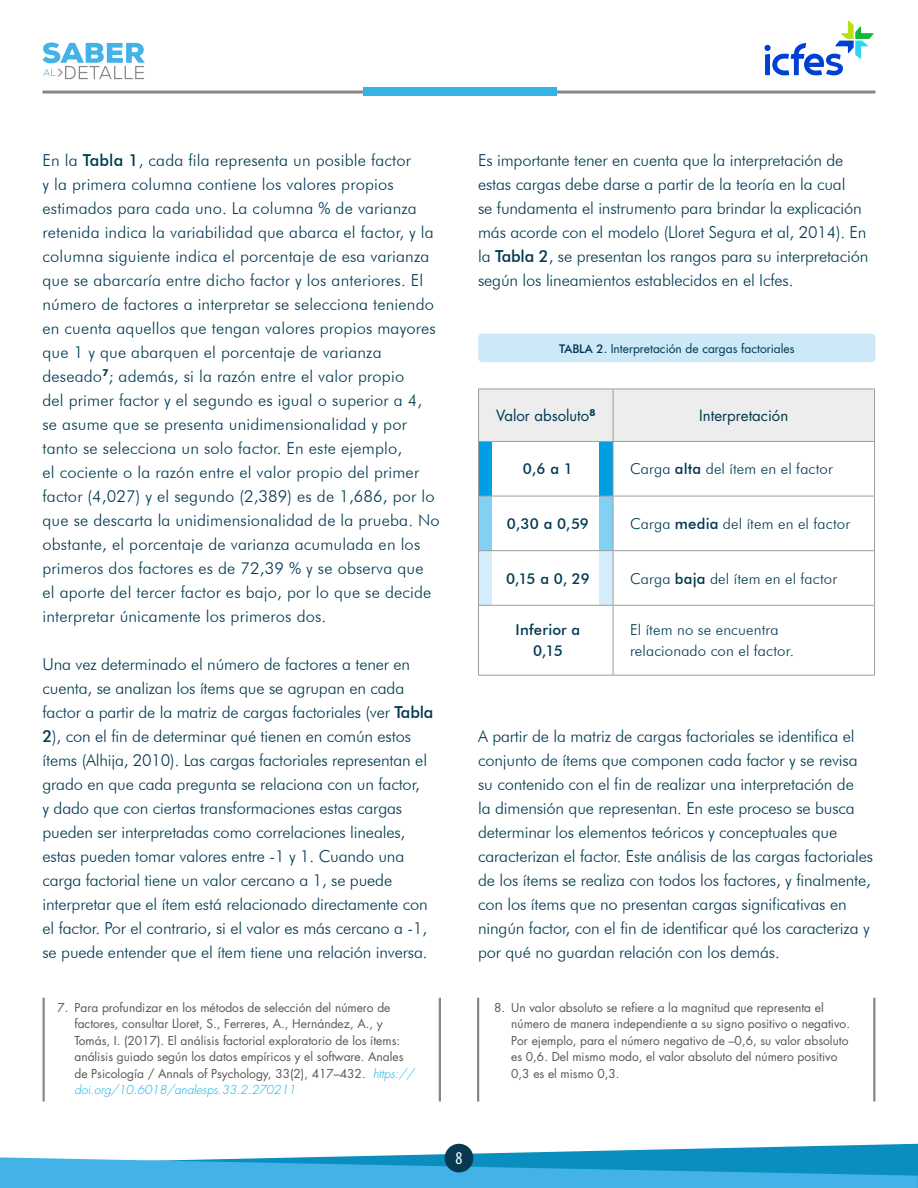
<style>
.page{position:relative;width:918px;height:1188px;background:#fff}
.page>*{position:absolute;margin:0;border:0;box-sizing:border-box;transform-origin:0 0}
.t1{font:condensed 18px "Myriad Pro";color:#fff}
.Texto{font:300 16.5px/24px "Futura BT";letter-spacing:-.01em;color:#003a52}
.Texto-2{font:300 16.5px/24px "Futura BT";letter-spacing:.01em;color:#003a52}
.t2{font:300 15px/21px "Futura BT";letter-spacing:.01em;color:#003a52}
.t3{font:500 15px/21px "Futura BT";letter-spacing:.01em;color:#003a52;text-align:center}
.t4{font:15px "Futura Std";color:#003a52}
.Cita{font:12px/16.5px "Futura Std";color:#575756}
.Figuras{font:12px "Futura Std";color:#003952}
.s1{font-weight:500}
.s2{font-weight:300;font-style:italic;color:#00b1eb}
.s3{font-family:"Futura BT";font-weight:500}
</style>
<div class="page">
<hr style="left:43px;top:91px;width:832px;height:3px;background:#878786">
<div style="left:364px;top:87px;width:193px;height:9px;background:#37b2e7"></div>
<svg style="left:43px;top:43px;width:102px;height:36px"></svg>
<svg style="left:0;top:1144px;width:918px;height:44px"></svg>
<div style="left:445px;top:1144px;width:28px;height:28px;background:#083950;border-radius:50%"></div>
<svg style="left:764px;top:20px;width:110px;height:55px"></svg>
<div style="left:478px;top:441px;width:14px;height:55px;background:#009fe3"></div>
<div style="left:600px;top:441px;width:13px;height:55px;background:#009fe3"></div>
<div style="left:478px;top:496px;width:14px;height:55px;background:#83d0f5"></div>
<div style="left:600px;top:496px;width:13px;height:55px;background:#83d0f5"></div>
<div style="left:478px;top:551px;width:14px;height:54px;background:#d4edfc"></div>
<div style="left:600px;top:551px;width:13px;height:54px;background:#d4edfc"></div>
<hr style="left:43px;top:998px;width:2px;height:104px;background:#878787">
<hr style="left:477px;top:998px;width:2px;height:104px;background:#878787">
<hr style="left:439px;top:998px;width:2px;height:104px;background:#878787">
<hr style="left:873px;top:998px;width:2px;height:104px;background:#878787">
<div style="left:478px;top:334px;width:397px;height:28px;background:#cde8f6;border-radius:4px"></div>
<div style="left:479px;top:390px;width:395px;height:51px;background:#ededed"></div>
<hr style="left:478px;top:389px;width:135px;height:1px;background:#9d9d9c">
<hr style="left:478px;top:389px;width:1px;height:52px;background:#9d9d9c">
<hr style="left:613px;top:389px;width:262px;height:1px;background:#9d9d9c">
<hr style="left:613px;top:389px;width:1px;height:52px;background:#9d9d9c">
<hr style="left:874px;top:389px;width:1px;height:52px;background:#9d9d9c">
<hr style="left:478px;top:441px;width:135px;height:1px;background:#9d9d9c">
<hr style="left:478px;top:442px;width:1px;height:54px;background:#9d9d9c">
<hr style="left:613px;top:441px;width:262px;height:1px;background:#9d9d9c">
<hr style="left:613px;top:442px;width:1px;height:54px;background:#9d9d9c">
<hr style="left:874px;top:442px;width:1px;height:54px;background:#9d9d9c">
<hr style="left:478px;top:496px;width:135px;height:1px;background:#9d9d9c">
<hr style="left:478px;top:496px;width:1px;height:54px;background:#9d9d9c">
<hr style="left:613px;top:496px;width:262px;height:1px;background:#9d9d9c">
<hr style="left:613px;top:496px;width:1px;height:54px;background:#9d9d9c">
<hr style="left:874px;top:496px;width:1px;height:54px;background:#9d9d9c">
<hr style="left:478px;top:550px;width:135px;height:1px;background:#9d9d9c">
<hr style="left:478px;top:551px;width:1px;height:54px;background:#9d9d9c">
<hr style="left:613px;top:550px;width:262px;height:1px;background:#9d9d9c">
<hr style="left:613px;top:551px;width:1px;height:54px;background:#9d9d9c">
<hr style="left:874px;top:551px;width:1px;height:54px;background:#9d9d9c">
<hr style="left:478px;top:605px;width:135px;height:1px;background:#9d9d9c">
<hr style="left:478px;top:606px;width:1px;height:69px;background:#9d9d9c">
<hr style="left:613px;top:605px;width:262px;height:1px;background:#9d9d9c">
<hr style="left:613px;top:606px;width:1px;height:69px;background:#9d9d9c">
<hr style="left:874px;top:606px;width:1px;height:69px;background:#9d9d9c">
<hr style="left:478px;top:675px;width:135px;height:1px;background:#9d9d9c">
<hr style="left:613px;top:675px;width:262px;height:1px;background:#9d9d9c">
<p class="Texto-2" style="left:43px;top:148px;width:399px">En la <span class="s1">Tabla 1</span>, cada fila representa un posible factor<br>y la primera columna contiene los valores propios estimados para cada uno. La columna % de varianza retenida indica la variabilidad que abarca el factor, y la columna siguiente indica el porcentaje de esa varianza que se abarcaría entre dicho factor y los anteriores. El número de factores a interpretar se selecciona teniendo en cuenta aquellos que tengan valores propios mayores que 1 y que abarquen el porcentaje de varianza deseado<sup>7</sup>; además, si la razón entre el valor propio<br>del primer factor y el segundo es igual o superior a 4, se asume que se presenta unidimensionalidad y por tanto se selecciona un solo factor. En este ejemplo,<br>el cociente o la razón entre el valor propio del primer factor (4,027) y el segundo (2,389) es de 1,686, por lo que se descarta la unidimensionalidad de la prueba. No obstante, el porcentaje de varianza acumulada en los primeros dos factores es de 72,39 % y se observa que el aporte del tercer factor es bajo, por lo que se decide interpretar únicamente los primeros dos.</p>
<p class="Texto" style="left:43px;top:652px;width:393px">Una vez determinado el número de factores a tener en cuenta, se analizan los ítems que se agrupan en cada factor a partir de la matriz de cargas factoriales (ver <span class="s1">Tabla 2</span>), con el fin de determinar qué tienen en común estos ítems (Alhija, 2010). Las cargas factoriales representan el grado en que cada pregunta se relaciona con un factor,<br>y dado que con ciertas transformaciones estas cargas pueden ser interpretadas como correlaciones lineales, estas pueden tomar valores entre -1 y 1. Cuando una carga factorial tiene un valor cercano a 1, se puede interpretar que el ítem está relacionado directamente con el factor. Por el contrario, si el valor es más cercano a -1, se puede entender que el ítem tiene una relación inversa.</p>
<p class="Cita" style="left:74px;top:999px;width:341px;text-indent:-17px">7. Para profundizar en los métodos de selección del número de factores, consultar Lloret, S., Ferreres, A., Hernández, A., y Tomás, I. (2017). El análisis factorial exploratorio de los ítems: análisis guiado según los datos empíricos y el software. Anales de Psicología / Annals of Psychology, 33(2), 417–432. <span class="s2">https:// doi.org/10.6018/analesps.33.2.270211</span></p>
<p class="Texto" style="left:478px;top:148px;width:392px">Es importante tener en cuenta que la interpretación de estas cargas debe darse a partir de la teoría en la cual<br>se fundamenta el instrumento para brindar la explicación más acorde con el modelo (Lloret Segura et al, 2014). En la <span class="s1">Tabla 2</span>, se presentan los rangos para su interpretación según los lineamientos establecidos en el Icfes.</p>
<p class="Figuras" style="left:559px;top:341px;width:237px"><span class="s3">TABLA 2.</span> Interpretación de cargas factoriales</p>
<p class="t4" style="left:496px;top:406px;width:101px">Valor absoluto<sup>8</sup></p>
<p class="t4" style="left:699px;top:406px;width:91px">Interpretación</p>
<p class="t3" style="left:523px;top:459px;width:51px">0,6 a 1</p>
<p class="t2" style="left:630px;top:459px;width:204px">Carga <span class="s1">alta</span> del ítem en el factor</p>
<p class="t3" style="left:507px;top:513px;width:84px">0,30 a 0,59</p>
<p class="t2" style="left:630px;top:513px;width:222px">Carga <span class="s1">media</span> del ítem en el factor</p>
<p class="t3" style="left:506px;top:568px;width:85px">0,15 a 0, 29</p>
<p class="t2" style="left:630px;top:568px;width:209px">Carga <span class="s1">baja</span> del ítem en el factor</p>
<p class="t3" style="left:516px;top:619px;width:66px">Inferior a<br>0,15</p>
<p class="t2" style="left:630px;top:619px;width:166px">El ítem no se encuentra relacionado con el factor.</p>
<p class="Texto" style="left:478px;top:724px;width:396px">A partir de la matriz de cargas factoriales se identifica el conjunto de ítems que componen cada factor y se revisa su contenido con el fin de realizar una interpretación de<br>la dimensión que representan. En este proceso se busca determinar los elementos teóricos y conceptuales que caracterizan el factor. Este análisis de las cargas factoriales de los ítems se realiza con todos los factores, y finalmente, con los ítems que no presentan cargas significativas en ningún factor, con el fin de identificar qué los caracteriza y por qué no guardan relación con los demás.</p>
<p class="Cita" style="left:511px;top:999px;width:340px;text-indent:-17px">8. Un valor absoluto se refiere a la magnitud que representa el número de manera independiente a su signo positivo o negativo.<br>Por ejemplo, para el número negativo de –0,6, su valor absoluto es 0,6. Del mismo modo, el valor absoluto del número positivo 0,3 es el mismo 0,3.</p>
<p class="t1" style="left:456px;top:1147px;width:8px">8</p>
</div>
